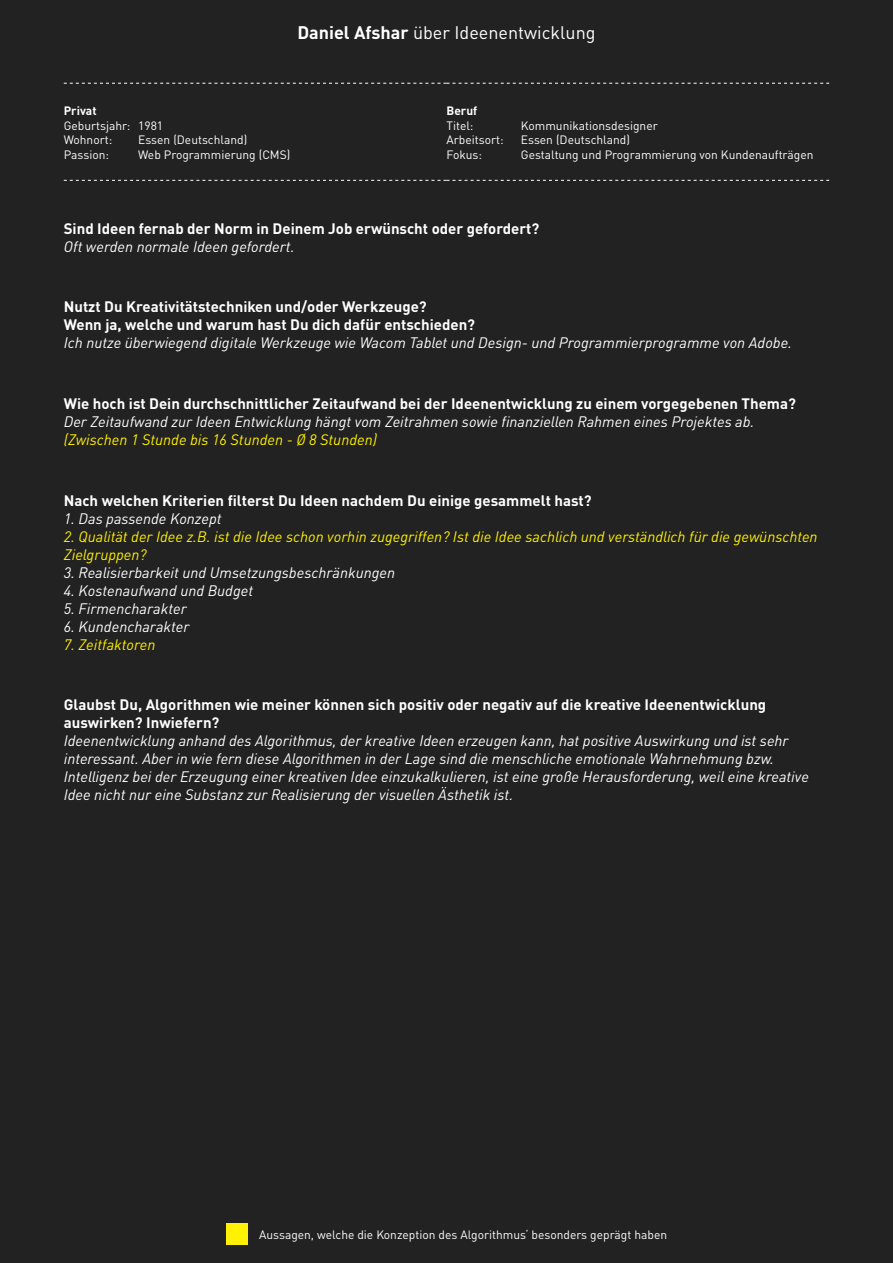
<style>
.page{position:relative;width:893px;height:1263px;background:#222}
.page>*{position:absolute;margin:0;border:0;box-sizing:border-box;transform-origin:0 0}
.t1{font:18px "DIN Pro";color:#fff}
.Interview_Antwort{font:italic 15px/18px "DIN Pro";color:#fff}
.Interview_Frage{font:700 15px/18px "DIN Pro";color:#fff}
.Interview_Antwort-2{font:italic 15px/18px "DIN Pro";color:#fff101}
.Intro{font:12px/14.4px "DIN Pro";color:#fff}
.s1{font-weight:700}
.s2{color:#fff101}
</style>
<div class="page">
<div style="left:226px;top:1224px;width:21px;height:21px;background:#fff101"></div>
<svg style="left:64px;top:83px;width:765px;height:1px"></svg>
<svg style="left:64px;top:180px;width:765px;height:1px"></svg>
<p class="t1" style="left:297px;top:18px;width:300px"><span class="s1">Daniel Afshar</span> über Ideenentwicklung</p>
<p class="Intro" style="left:64px;top:103px;width:101px"><span class="s1">Privat<br></span>Geburtsjahr: 1981<br>Wohnort:</p>
<p class="Intro" style="left:138px;top:132px;width:111px">Essen (Deutschland)</p>
<p class="Intro" style="left:64px;top:146px;width:47px">Passion:</p>
<p class="Intro" style="left:138px;top:146px;width:154px">Web Programmierung (CMS)</p>
<p class="Intro" style="left:446px;top:103px;width:32px"><span class="s1">Beruf<br></span>Titel:</p>
<p class="Intro" style="left:521px;top:117px;width:138px">Kommunikationsdesigner</p>
<p class="Intro" style="left:446px;top:132px;width:59px">Arbeitsort:</p>
<p class="Intro" style="left:521px;top:132px;width:111px">Essen (Deutschland)</p>
<p class="Intro" style="left:446px;top:146px;width:37px">Fokus:</p>
<p class="Intro" style="left:521px;top:146px;width:294px">Gestaltung und Programmierung von Kundenaufträgen</p>
<p class="Interview_Frage" style="left:64px;top:218px;width:477px">Sind Ideen fernab der Norm in Deinem Job erwünscht oder gefordert?</p>
<p class="Interview_Antwort" style="left:64px;top:236px;width:232px">Oft werden normale Ideen gefordert.</p>
<p class="Interview_Frage" style="left:64px;top:296px;width:364px">Nutzt Du Kreativitätstechniken und/oder Werkzeuge?</p>
<p class="Interview_Frage" style="left:64px;top:314px;width:413px">Wenn ja, welche und warum hast Du dich dafür entschieden?</p>
<p class="Interview_Antwort" style="left:64px;top:333px;width:730px">Ich nutze überwiegend digitale Werkzeuge wie Wacom Tablet und Design- und Programmierprogramme von Adobe.</p>
<p class="Interview_Frage" style="left:64px;top:393px;width:734px">Wie hoch ist Dein durchschnittlicher Zeitaufwand bei der Ideenentwicklung zu einem vorgegebenen Thema?</p>
<p class="Interview_Antwort" style="left:64px;top:411px;width:692px">Der Zeitaufwand zur Ideen Entwicklung hängt vom Zeitrahmen sowie finanziellen Rahmen eines Projektes ab. <span class="s2">(Zwischen 1 Stunde bis 16 Stunden - Ø 8 Stunden)</span></p>
<p class="Interview_Frage" style="left:64px;top:489px;width:529px">Nach welchen Kriterien filterst Du Ideen nachdem Du einige gesammelt hast?</p>
<p class="Interview_Antwort" style="left:64px;top:508px;width:159px">1. Das passende Konzept</p>
<p class="Interview_Antwort-2" style="left:64px;top:526px;width:755px">2. Qualität der Idee z.B. ist die Idee schon vorhin zugegriffen? Ist die Idee sachlich und verständlich für die gewünschten<br>Zielgruppen?</p>
<p class="Interview_Antwort" style="left:64px;top:562px;width:333px">3. Realisierbarkeit und Umsetzungsbeschränkungen</p>
<p class="Interview_Antwort" style="left:64px;top:580px;width:191px">4. Kostenaufwand und Budget</p>
<p class="Interview_Antwort" style="left:64px;top:598px;width:124px">5. Firmencharakter</p>
<p class="Interview_Antwort" style="left:64px;top:616px;width:127px">6. Kundencharakter</p>
<p class="Interview_Antwort-2" style="left:64px;top:634px;width:93px">7. Zeitfaktoren</p>
<p class="Interview_Frage" style="left:64px;top:694px;width:704px">Glaubst Du, Algorithmen wie meiner können sich positiv oder negativ auf die kreative Ideenentwicklung auswirken? Inwiefern?</p>
<p class="Interview_Antwort" style="left:64px;top:730px;width:747px">Ideenentwicklung anhand des Algorithmus, der kreative Ideen erzeugen kann, hat positive Auswirkung und ist sehr interessant. Aber in wie fern diese Algorithmen in der Lage sind die menschliche emotionale Wahrnehmung bzw.<br>Intelligenz bei der Erzeugung einer kreativen Idee einzukalkulieren, ist eine große Herausforderung, weil eine kreative Idee nicht nur eine Substanz zur Realisierung der visuellen Ästhetik ist.</p>
<p class="Intro" style="left:259px;top:1226px;width:409px">Aussagen, welche die Konzeption des Algorithmus‘ besonders geprägt haben</p>
</div>
